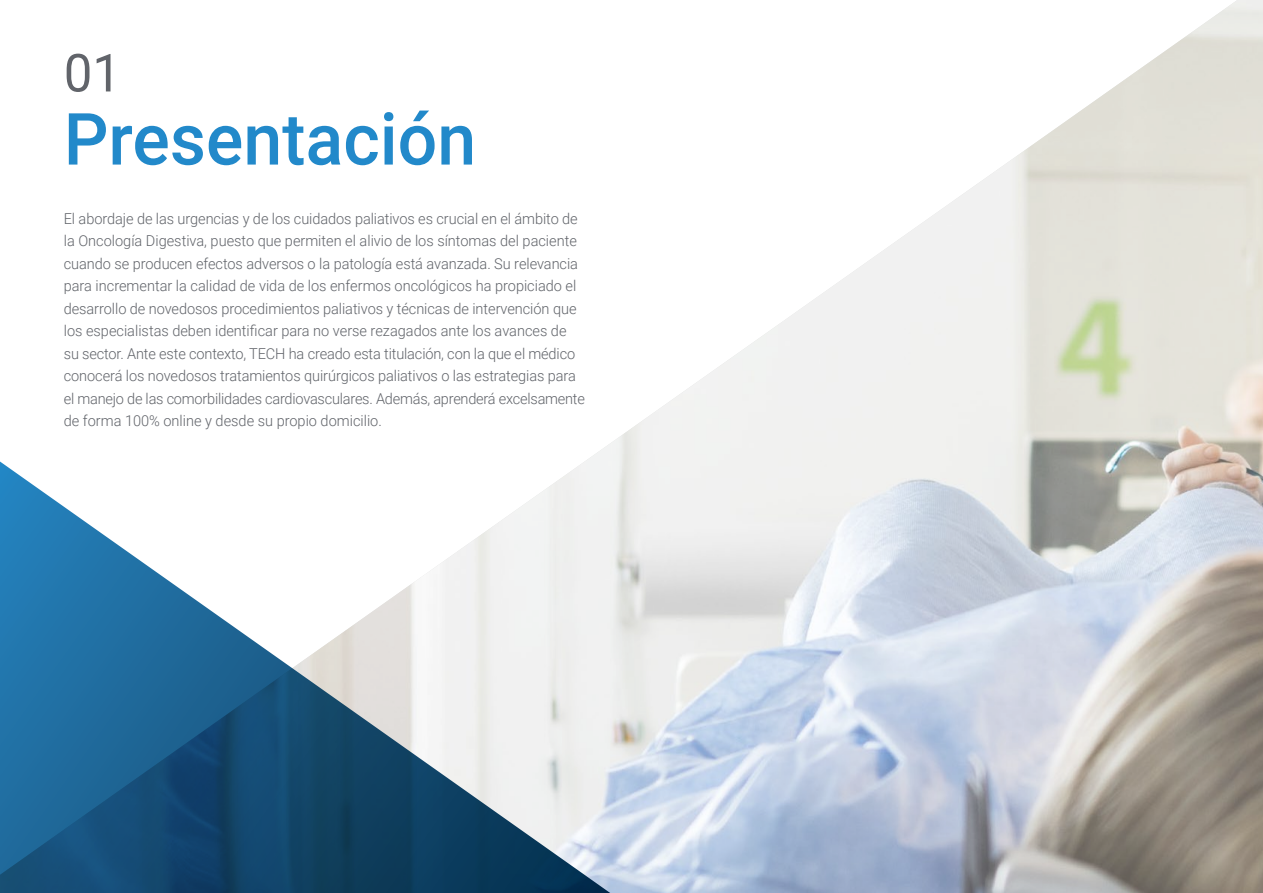
<style>
.page{position:relative;width:1263px;height:893px;background:#fff}
.page>*{position:absolute;margin:0;border:0;box-sizing:border-box;transform-origin:0 0}
.t1{font:500 72px "Roboto";color:#2289ca}
.t2{font:52.5px "Roboto";color:#61646a}
.t3{font:300 15px/22.5px "Roboto";letter-spacing:-.005em;color:#61646a}
</style>
<div class="page">
<img style="left:607px;top:0;width:656px;height:893px">
<svg style="left:0;top:446px;width:640px;height:447px"></svg>
<h2 class="t2" style="left:64px;top:36px;width:59px">01</h2>
<h1 class="t1" style="left:64px;top:89px;width:414px">Presentación</h1>
<p class="t3" style="left:64px;top:207px;width:523px">El abordaje de las urgencias y de los cuidados paliativos es crucial en el ámbito de la Oncología Digestiva, puesto que permiten el alivio de los síntomas del paciente cuando se producen efectos adversos o la patología está avanzada. Su relevancia para incrementar la calidad de vida de los enfermos oncológicos ha propiciado el desarrollo de novedosos procedimientos paliativos y técnicas de intervención que los especialistas deben identificar para no verse rezagados ante los avances de su sector. Ante este contexto, TECH ha creado esta titulación, con la que el médico conocerá los novedosos tratamientos quirúrgicos paliativos o las estrategias para el manejo de las comorbilidades cardiovasculares. Además, aprenderá excelsamente de forma 100% online y desde su propio domicilio.</p>
</div>
